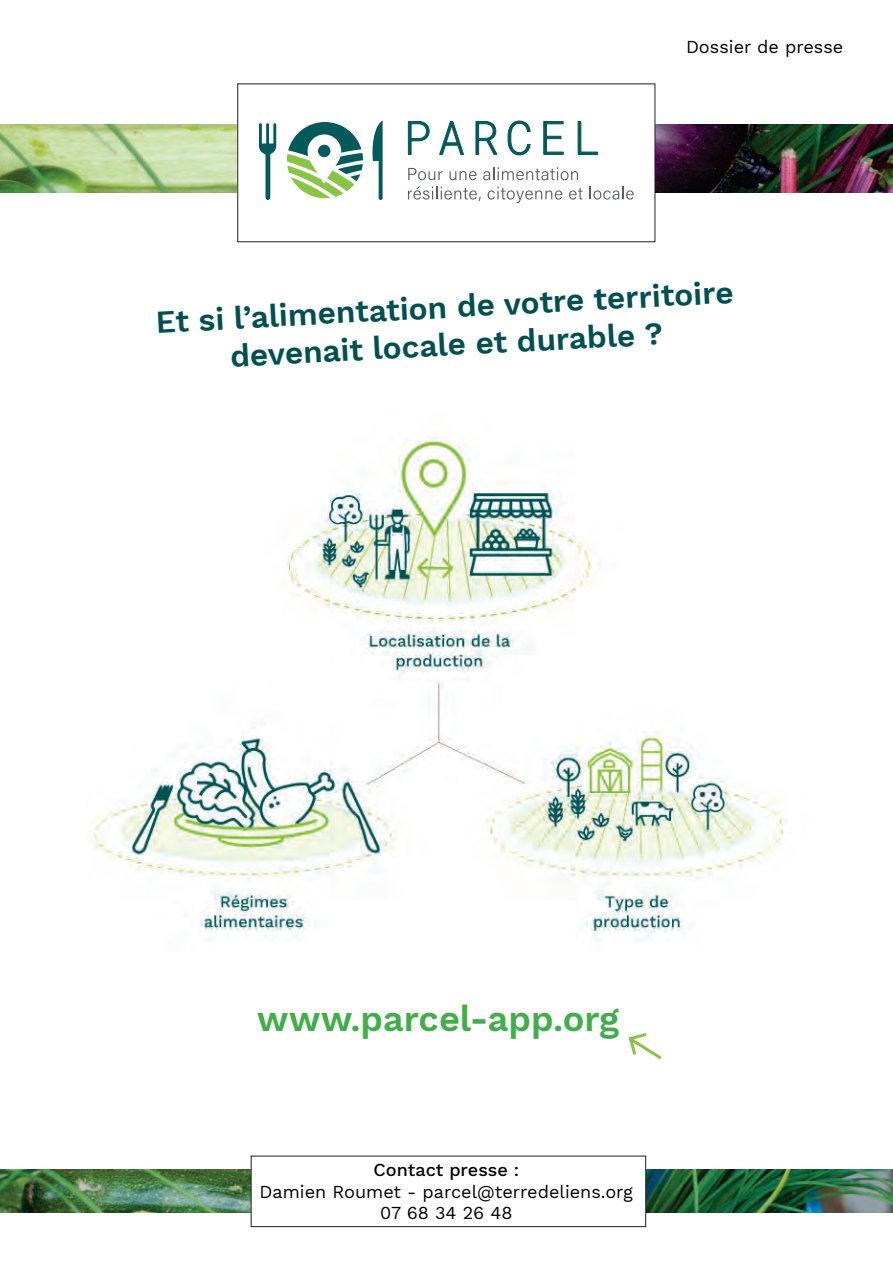
<style>
.page{position:relative;width:893px;height:1263px;background:#fff}
.page>*{position:absolute;margin:0;border:0;box-sizing:border-box;transform-origin:0 0}
.t1{font:600 36px "Work Sans";color:#40ae49}
.t2{font:600 31.5px/37.8px "Work Sans";color:#005052;text-align:center}
.t3{font:18px/21.6px "Work Sans";color:#000;text-align:center}
.t4{font:500 18px "Work Sans";color:#000}
</style>
<div class="page">
<img style="left:0;top:125px;width:893px;height:67px">
<div style="left:238px;top:84px;width:417px;height:158px;background:#fff"></div>
<svg style="left:408px;top:168px;width:35px;height:12px"></svg>
<svg style="left:450px;top:171px;width:26px;height:9px"></svg>
<svg style="left:483px;top:167px;width:95px;height:13px"></svg>
<svg style="left:408px;top:186px;width:73px;height:15px"></svg>
<svg style="left:487px;top:187px;width:75px;height:16px"></svg>
<svg style="left:569px;top:188px;width:14px;height:12px"></svg>
<svg style="left:590px;top:187px;width:44px;height:13px"></svg>
<svg style="left:372px;top:120px;width:11px;height:80px"></svg>
<svg style="left:259px;top:123px;width:17px;height:77px"></svg>
<svg style="left:287px;top:122px;width:76px;height:76px"></svg>
<svg style="left:408px;top:121px;width:21px;height:34px"></svg>
<svg style="left:439px;top:121px;width:25px;height:34px"></svg>
<svg style="left:476px;top:121px;width:21px;height:34px"></svg>
<svg style="left:508px;top:121px;width:22px;height:34px"></svg>
<svg style="left:543px;top:121px;width:20px;height:34px"></svg>
<svg style="left:578px;top:121px;width:20px;height:34px"></svg>
<div style="left:237px;top:84px;width:418px;height:158px;border:1px solid #231f20"></div>
<img style="left:88px;top:437px;width:699px;height:505px">
<img style="left:0;top:1170px;width:893px;height:43px">
<div style="left:251px;top:1156px;width:395px;height:71px;background:#fff"></div>
<div style="left:251px;top:1156px;width:395px;height:71px;border:1px solid #231f20"></div>
<svg style="left:628px;top:1033px;width:34px;height:27px"></svg>
<p class="t3" style="left:686px;top:36px;width:159px">Dossier de presse</p>
<h2 class="t2" style="left:155px;top:303px;width:580px;rotate:-3deg">Et si l’alimentation de votre territoire devenait locale et durable ?</h2>
<h1 class="t1" style="left:257px;top:997px;width:364px">www.parcel-app.org</h1>
<p class="t4" style="left:373px;top:1160px;width:147px">Contact presse :</p>
<p class="t3" style="left:260px;top:1181px;width:375px">Damien Roumet - parcel@terredeliens.org<br>07 68 34 26 48</p>
</div>
